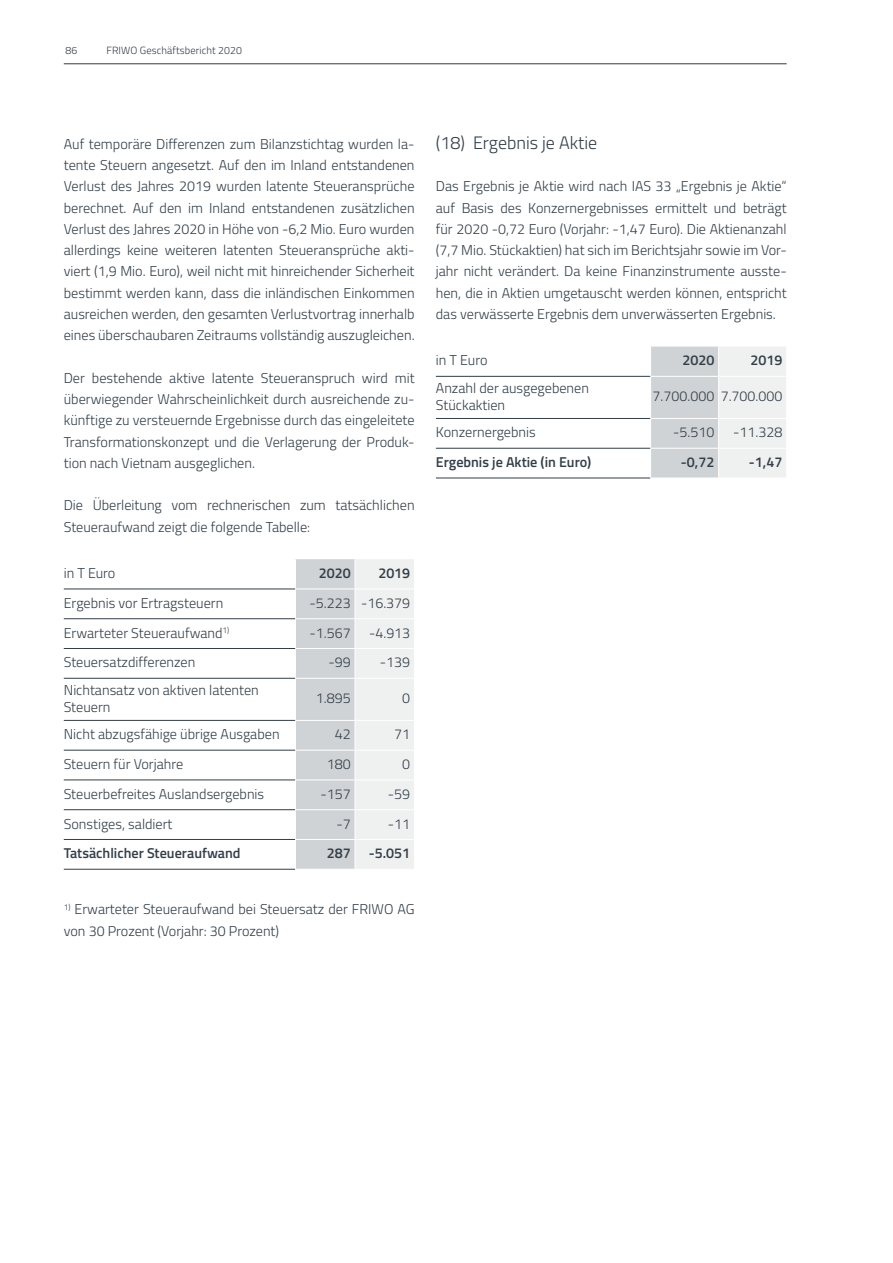
<style>
.page{position:relative;width:893px;height:1263px;background:#fff}
.page>*{position:absolute;margin:0;border:0;box-sizing:border-box;transform-origin:0 0}
.t1{font:300 18px "Titillium Web";color:#323e48}
.t2{font:300 14.25px/21.3px "Titillium Web";color:#323e48}
.t3{font:600 14.25px "Titillium Web";color:#323e48}
.t4{font:300 10.5px "Titillium Web";letter-spacing:.01em;color:#323e48}
</style>
<div class="page">
<svg style="left:295px;top:559px;width:119px;height:310px"></svg>
<hr style="left:295px;top:589px;width:60px;height:1px;background:#fff">
<hr style="left:355px;top:589px;width:60px;height:1px;background:#fff">
<hr style="left:295px;top:618px;width:60px;height:1px;background:#fff">
<hr style="left:355px;top:618px;width:60px;height:1px;background:#fff">
<hr style="left:295px;top:648px;width:60px;height:1px;background:#fff">
<hr style="left:355px;top:648px;width:60px;height:1px;background:#fff">
<hr style="left:295px;top:678px;width:60px;height:1px;background:#fff">
<hr style="left:355px;top:678px;width:60px;height:1px;background:#fff">
<hr style="left:295px;top:720px;width:60px;height:1px;background:#fff">
<hr style="left:355px;top:720px;width:60px;height:1px;background:#fff">
<hr style="left:295px;top:750px;width:60px;height:1px;background:#fff">
<hr style="left:355px;top:750px;width:60px;height:1px;background:#fff">
<hr style="left:64px;top:589px;width:231px;height:1px;background:#323e48">
<hr style="left:64px;top:618px;width:231px;height:1px;background:#323e48">
<hr style="left:64px;top:648px;width:231px;height:1px;background:#323e48">
<hr style="left:64px;top:678px;width:231px;height:1px;background:#323e48">
<hr style="left:64px;top:720px;width:231px;height:1px;background:#323e48">
<hr style="left:64px;top:750px;width:231px;height:1px;background:#323e48">
<hr style="left:64px;top:779px;width:231px;height:1px;background:#323e48">
<hr style="left:64px;top:809px;width:231px;height:1px;background:#323e48">
<hr style="left:64px;top:839px;width:231px;height:1px;background:#323e48">
<hr style="left:64px;top:869px;width:231px;height:1px;background:#323e48">
<hr style="left:295px;top:779px;width:60px;height:1px;background:#fff">
<hr style="left:355px;top:779px;width:60px;height:1px;background:#fff">
<hr style="left:295px;top:809px;width:60px;height:1px;background:#fff">
<hr style="left:355px;top:809px;width:60px;height:1px;background:#fff">
<hr style="left:295px;top:839px;width:60px;height:1px;background:#fff">
<hr style="left:355px;top:839px;width:60px;height:1px;background:#fff">
<svg style="left:650px;top:347px;width:136px;height:131px"></svg>
<hr style="left:650px;top:376px;width:69px;height:1px;background:#fff">
<hr style="left:719px;top:376px;width:68px;height:1px;background:#fff">
<hr style="left:650px;top:418px;width:69px;height:1px;background:#fff">
<hr style="left:719px;top:418px;width:68px;height:1px;background:#fff">
<hr style="left:650px;top:448px;width:69px;height:1px;background:#fff">
<hr style="left:719px;top:448px;width:68px;height:1px;background:#fff">
<hr style="left:436px;top:376px;width:214px;height:1px;background:#323e48">
<hr style="left:436px;top:418px;width:214px;height:1px;background:#323e48">
<hr style="left:436px;top:448px;width:214px;height:1px;background:#323e48">
<hr style="left:436px;top:478px;width:214px;height:1px;background:#323e48">
<hr style="left:64px;top:64px;width:723px;height:1px;background:#323e48">
<p class="t4" style="left:65px;top:43px;width:13px">86</p>
<p class="t4" style="left:106px;top:43px;width:137px">FRIWO Geschäftsbericht 2020</p>
<p class="t2" style="left:64px;top:132px;width:352px;text-align:justify">Auf temporäre Differenzen zum Bilanzstichtag wurden la&shy;tente Steuern angesetzt. Auf den im Inland entstandenen Verlust des Jahres 2019 wurden latente Steueransprüche berechnet. Auf den im Inland entstandenen zusätzlichen Verlust des Jahres 2020 in Höhe von -6,2 Mio. Euro wurden allerdings keine weiteren latenten Steueransprüche akti&shy;viert (1,9 Mio. Euro), weil nicht mit hinreichender Sicherheit bestimmt werden kann, dass die inländischen Einkommen ausreichen werden, den gesamten Verlustvortrag innerhalb eines überschaubaren Zeitraums vollständig auszugleichen.</p>
<p class="t2" style="left:64px;top:366px;width:352px">Der bestehende aktive latente Steueranspruch wird mit überwiegender Wahrscheinlichkeit durch ausreichende zu&shy;künftige zu versteuernde Ergebnisse durch das eingeleitete Transformationskonzept und die Verlagerung der Produk&shy;tion nach Vietnam ausgeglichen.</p>
<p class="t2" style="left:64px;top:494px;width:352px">Die Überleitung vom rechnerischen zum tatsächlichen<br>Steueraufwand zeigt die folgende Tabelle:</p>
<p class="t2" style="left:64px;top:562px;width:53px">in T Euro</p>
<p class="t3" style="left:319px;top:562px;width:33px">2020</p>
<p class="t3" style="left:378px;top:562px;width:33px">2019</p>
<p class="t2" style="left:64px;top:591px;width:161px">Ergebnis vor Ertragsteuern</p>
<p class="t2" style="left:310px;top:591px;width:102px">-5.223 -16.379</p>
<p class="t2" style="left:64px;top:621px;width:167px">Erwarteter Steueraufwand<sup>1)</sup></p>
<p class="t2" style="left:310px;top:621px;width:43px">-1.567</p>
<p class="t2" style="left:369px;top:621px;width:43px">-4.913</p>
<p class="t2" style="left:64px;top:651px;width:133px">Steuersatzdifferenzen</p>
<p class="t2" style="left:328px;top:651px;width:24px">-99</p>
<p class="t2" style="left:380px;top:651px;width:32px">-139</p>
<p class="t2" style="left:64px;top:680px;width:197px;line-height:17.1px">Nichtansatz von aktiven latenten<br>Steuern</p>
<p class="t2" style="left:316px;top:687px;width:36px">1.895</p>
<p class="t2" style="left:402px;top:687px;width:9px">0</p>
<p class="t2" style="left:64px;top:723px;width:217px">Nicht abzugsfähige übrige Ausgaben</p>
<p class="t2" style="left:335px;top:723px;width:17px">42</p>
<p class="t2" style="left:394px;top:723px;width:17px">71</p>
<p class="t2" style="left:64px;top:753px;width:121px">Steuern für Vorjahre</p>
<p class="t2" style="left:327px;top:753px;width:25px">180</p>
<p class="t2" style="left:402px;top:753px;width:9px">0</p>
<p class="t2" style="left:64px;top:782px;width:202px">Steuerbefreites Auslandsergebnis</p>
<p class="t2" style="left:320px;top:782px;width:32px">-157</p>
<p class="t2" style="left:388px;top:782px;width:24px">-59</p>
<p class="t2" style="left:64px;top:812px;width:110px">Sonstiges, saldiert</p>
<p class="t2" style="left:336px;top:812px;width:16px">-7</p>
<p class="t2" style="left:388px;top:812px;width:24px">-11</p>
<p class="t3" style="left:64px;top:843px;width:178px">Tatsächlicher Steueraufwand</p>
<p class="t3" style="left:327px;top:843px;width:25px">287</p>
<p class="t3" style="left:369px;top:843px;width:43px">-5.051</p>
<p class="t2" style="left:64px;top:898px;width:352px"><sup>1)</sup> Erwarteter Steueraufwand bei Steuersatz der FRIWO AG von 30 Prozent (Vorjahr: 30 Prozent)</p>
<p class="t1" style="left:436px;top:129px;width:163px">(18) Ergebnis je Aktie</p>
<p class="t2" style="left:436px;top:175px;width:352px;text-align:justify">Das Ergebnis je Aktie wird nach IAS 33 „Ergebnis je Aktie“ auf Basis des Konzernergebnisses ermittelt und beträgt für 2020 -0,72 Euro (Vorjahr: -1,47 Euro). Die Aktienanzahl (7,7 Mio. Stückaktien) hat sich im Berichtsjahr sowie im Vor&shy;jahr nicht verändert. Da keine Finanzinstrumente ausste&shy;hen, die in Aktien umgetauscht werden können, entspricht das verwässerte Ergebnis dem unverwässerten Ergebnis.</p>
<p class="t2" style="left:436px;top:349px;width:53px">in T Euro</p>
<p class="t3" style="left:682px;top:350px;width:33px">2020</p>
<p class="t3" style="left:750px;top:350px;width:33px">2019</p>
<p class="t2" style="left:436px;top:379px;width:155px;line-height:17.1px">Anzahl der ausgegebenen<br>Stückaktien</p>
<p class="t2" style="left:653px;top:385px;width:131px">7.700.000 7.700.000</p>
<p class="t2" style="left:436px;top:421px;width:101px">Konzernergebnis</p>
<p class="t2" style="left:673px;top:421px;width:43px">-5.510</p>
<p class="t2" style="left:733px;top:421px;width:51px">-11.328</p>
<p class="t3" style="left:436px;top:451px;width:157px">Ergebnis je Aktie (in Euro)</p>
<p class="t3" style="left:681px;top:451px;width:35px">-0,72</p>
<p class="t3" style="left:749px;top:451px;width:35px">-1,47</p>
</div>
